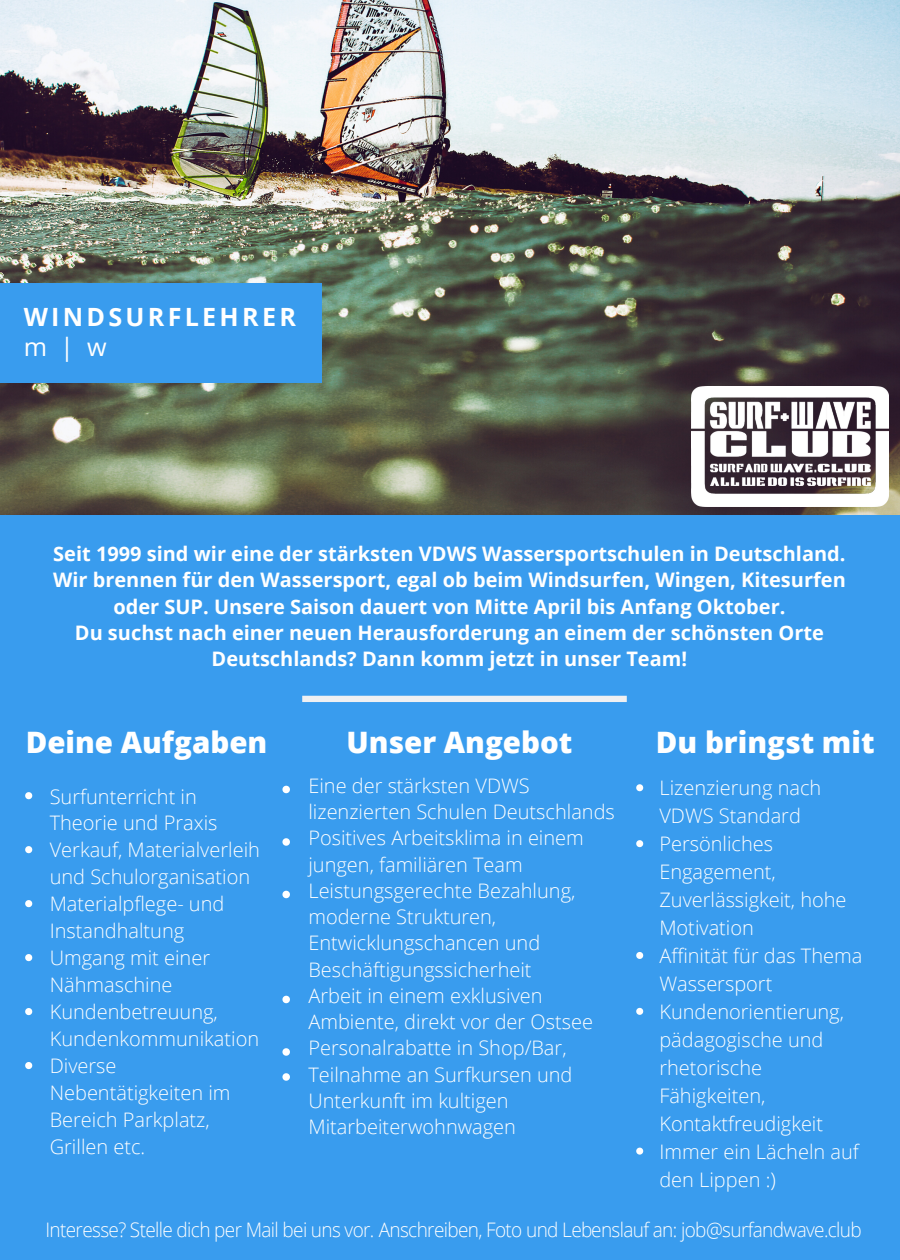
<style>
.page{position:relative;width:900px;height:1260px;background:#399cee}
.page>*{position:absolute;margin:0;border:0;box-sizing:border-box;transform-origin:0 0}
.t1{font:800 29.5px "Open Sans";color:#fff}
.t2{font:700 25.25px "Open Sans";letter-spacing:.13em;color:#fff}
.t3{font:25.25px "Open Sans";color:#fff}
.t4{font:300 20px/28px "Open Sans";color:#fff}
.t5{font:700 20px/26.2px "Open Sans";color:#fff;text-align:center}
.t6{font:300 20px "Open Sans";letter-spacing:-.035em;color:#fff;scale:.95 1}
</style>
<div class="page">
<img style="left:0;top:0;width:900px;height:514px">
<div style="left:0;top:283px;width:322px;height:100px;background:#399cee"></div>
<svg style="left:636px;top:784px;width:7px;height:7px"></svg>
<svg style="left:636px;top:840px;width:7px;height:7px"></svg>
<svg style="left:636px;top:952px;width:7px;height:7px"></svg>
<svg style="left:636px;top:1008px;width:7px;height:7px"></svg>
<svg style="left:636px;top:1148px;width:7px;height:7px"></svg>
<div style="left:302px;top:696px;width:325px;height:6px;background:#eff0f2"></div>
<img style="left:692px;top:386px;width:197px;height:120px">
<svg style="left:25px;top:792px;width:7px;height:7px"></svg>
<svg style="left:25px;top:846px;width:7px;height:7px"></svg>
<svg style="left:25px;top:900px;width:7px;height:7px"></svg>
<svg style="left:25px;top:954px;width:7px;height:7px"></svg>
<svg style="left:25px;top:1008px;width:7px;height:7px"></svg>
<svg style="left:25px;top:1062px;width:7px;height:7px"></svg>
<svg style="left:282px;top:786px;width:8px;height:7px"></svg>
<svg style="left:282px;top:838px;width:8px;height:8px"></svg>
<svg style="left:282px;top:891px;width:8px;height:7px"></svg>
<svg style="left:282px;top:996px;width:8px;height:7px"></svg>
<svg style="left:282px;top:1048px;width:8px;height:8px"></svg>
<svg style="left:282px;top:1073px;width:8px;height:8px"></svg>
<p class="t2" style="left:24px;top:299px;width:274px">WINDSURFLEHRER</p>
<p class="t3" style="left:24px;top:329px;width:84px">m | w</p>
<p class="t5" style="left:53px;top:540px;width:794px">Seit 1999 sind wir eine der stärksten VDWS Wassersportschulen in Deutschland.<br>Wir brennen für den Wassersport, egal ob beim Windsurfen, Wingen, Kitesurfen oder SUP. Unsere Saison dauert von Mitte April bis Anfang Oktober.<br>Du suchst nach einer neuen Herausforderung an einem der schönsten Orte Deutschlands? Dann komm jetzt in unser Team!</p>
<h1 class="t1" style="left:26px;top:721px;width:243px">Deine Aufgaben</h1>
<h1 class="t1" style="left:346px;top:721px;width:228px">Unser Angebot</h1>
<h1 class="t1" style="left:656px;top:721px;width:220px">Du bringst mit</h1>
<p class="t4" style="left:659px;top:774px;width:204px">Lizenzierung nach<br>VDWS Standard<br>Persönliches<br>Engagement,<br>Zuverlässigkeit, hohe<br>Motivation<br>Affinität für das Thema<br>Wassersport<br>Kundenorientierung, pädagogische und rhetorische<br>Fähigkeiten,<br>Kontaktfreudigkeit<br>Immer ein Lächeln auf den Lippen :)</p>
<p class="t4" style="left:50px;top:782px;width:212px;line-height:27px">Surfunterricht in<br>Theorie und Praxis<br>Verkauf, Materialverleih und Schulorganisation<br>Materialpflege- und<br>Instandhaltung<br>Umgang mit einer<br>Nähmaschine<br>Kundenbetreuung,<br>Kundenkommunikation<br>Diverse<br>Nebentätigkeiten im<br>Bereich Parkplatz,<br>Grillen etc.</p>
<p class="t4" style="left:308px;top:772px;width:308px;line-height:26.2px">Eine der stärksten VDWS lizenzierten Schulen Deutschlands<br>Positives Arbeitsklima in einem jungen, familiären Team<br>Leistungsgerechte Bezahlung, moderne Strukturen,<br>Entwicklungschancen und<br>Beschäftigungssicherheit<br>Arbeit in einem exklusiven<br>Ambiente, direkt vor der Ostsee<br>Personalrabatte in Shop/Bar,<br>Teilnahme an Surfkursen und<br>Unterkunft im kultigen<br>Mitarbeiterwohnwagen</p>
<p class="t6" style="left:45px;top:1216px;width:861px">Interesse? Stelle dich per Mail bei uns vor. Anschreiben, Foto und Lebenslauf an: job@surfandwave.club</p>
</div>
